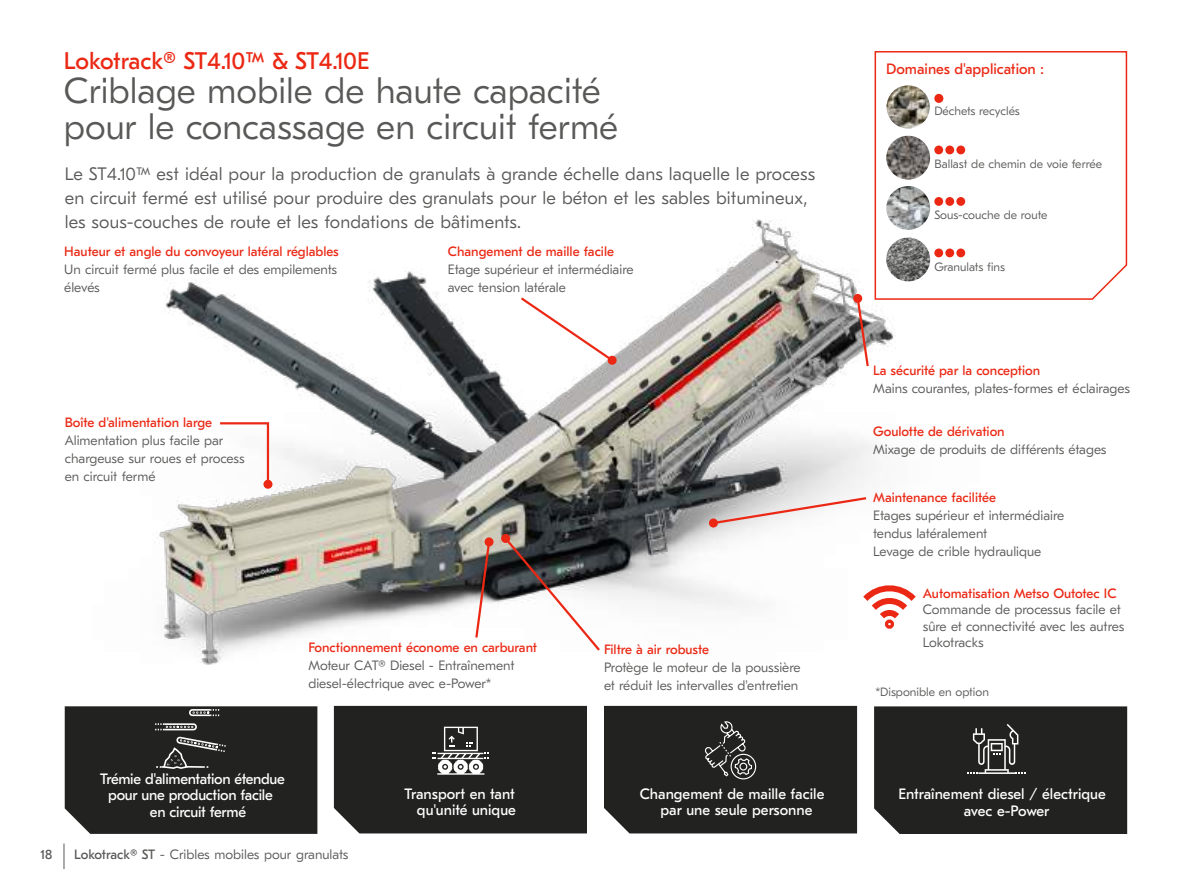
<style>
.page{position:relative;width:1191px;height:893px;background:#fff}
.page>*{position:absolute;margin:0;border:0;box-sizing:border-box;transform-origin:0 0}
.t1{font:300 36px/36px "GT Eesti Pro Text";color:#585857}
.t2{font:24px "GT Eesti Pro Text";letter-spacing:-.005em;color:#eb2814}
.t3{font:300 18px/24px "GT Eesti Pro Text";letter-spacing:.01em;color:#585857}
.t4{font:15px/16.5px "GT Eesti Pro Text";letter-spacing:-.005em;color:#fff}
.t5{font:15px "GT Eesti Pro Text";color:#eb2814}
.t6{font:300 13.5px/18px "GT Eesti Pro Text";color:#585857}
.t7{font:13.5px "GT Eesti Pro Text";color:#eb2814}
.t8{font:13.5px "GT Eesti Pro Text";color:#585857}
.t9{font:300 12px "GT Eesti Pro Text";color:#585857}
.s1{font-weight:400}
</style>
<div class="page">
<img style="left:159px;top:219px;width:735px;height:487px">
<svg style="left:218px;top:421px;width:52px;height:65px"></svg>
<div style="left:263px;top:480px;width:9px;height:9px;background:#eb2814;border-radius:50%"></div>
<svg style="left:474px;top:539px;width:17px;height:101px"></svg>
<div style="left:484px;top:537px;width:9px;height:9px;background:#eb2814;border-radius:50%"></div>
<svg style="left:502px;top:535px;width:100px;height:118px"></svg>
<div style="left:501px;top:534px;width:9px;height:9px;background:#eb2814;border-radius:50%"></div>
<div style="left:874px;top:706px;width:253px;height:128px;background:#222221"></div>
<div style="left:334px;top:706px;width:253px;height:127px;background:#222221"></div>
<div style="left:604px;top:706px;width:253px;height:127px;background:#222221"></div>
<div style="left:65px;top:706px;width:252px;height:128px;background:#222221"></div>
<svg style="left:873px;top:51px;width:255px;height:250px"></svg>
<svg style="left:855px;top:296px;width:15px;height:73px"></svg>
<div style="left:853px;top:294px;width:9px;height:9px;background:#eb2814;border-radius:50%"></div>
<svg style="left:711px;top:496px;width:157px;height:30px"></svg>
<div style="left:709px;top:518px;width:9px;height:9px;background:#eb2814;border-radius:50%"></div>
<svg style="left:857px;top:585px;width:59px;height:49px"></svg>
<svg style="left:518px;top:295px;width:97px;height:68px"></svg>
<div style="left:607px;top:356px;width:9px;height:9px;background:#eb2814;border-radius:50%"></div>
<svg style="left:64px;top:843px;width:1px;height:26px"></svg>
<h2 class="t2" style="left:64px;top:47px;width:307px">Lokotrack® ST4.10™ &amp; ST4.10E</h2>
<h1 class="t1" style="left:64px;top:73px;width:556px">Criblage mobile de haute capacité pour le concassage en circuit fermé</h1>
<p class="t3" style="left:65px;top:162px;width:752px">Le ST4.10™ est idéal pour la production de granulats à grande échelle dans laquelle le process en circuit fermé est utilisé pour produire des granulats pour le béton et les sables bitumineux, les sous-couches de route et les fondations de bâtiments.</p>
<p class="t7" style="left:64px;top:244px;width:276px">Hauteur et angle du convoyeur latéral réglables</p>
<p class="t6" style="left:64px;top:260px;width:274px">Un circuit fermé plus facile et des empilements élevés</p>
<p class="t7" style="left:65px;top:415px;width:149px">Boîte d'alimentation large</p>
<p class="t6" style="left:65px;top:432px;width:181px">Alimentation plus facile par chargeuse sur roues et process en circuit fermé</p>
<p class="t7" style="left:448px;top:244px;width:168px">Changement de maille facile</p>
<p class="t6" style="left:448px;top:260px;width:187px">Etage supérieur et intermédiaire avec tension latérale</p>
<p class="t7" style="left:308px;top:639px;width:230px">Fonctionnement économe en carburant</p>
<p class="t6" style="left:308px;top:656px;width:208px">Moteur CAT® Diesel - Entraînement diesel-électrique avec e-Power*</p>
<p class="t7" style="left:604px;top:642px;width:107px">Filtre à air robuste</p>
<p class="t6" style="left:604px;top:659px;width:198px">Protège le moteur de la poussière et réduit les intervalles d'entretien</p>
<p class="t5" style="left:886px;top:61px;width:159px">Domaines d'application :</p>
<p class="t9" style="left:934px;top:104px;width:87px">Déchets recyclés</p>
<p class="t9" style="left:934px;top:157px;width:169px">Ballast de chemin de voie ferrée</p>
<p class="t9" style="left:934px;top:208px;width:115px">Sous-couche de route</p>
<p class="t9" style="left:934px;top:260px;width:72px">Granulats fins</p>
<p class="t7" style="left:873px;top:363px;width:169px">La sécurité par la conception</p>
<p class="t6" style="left:873px;top:380px;width:258px">Mains courantes, plates-formes et éclairages</p>
<p class="t7" style="left:873px;top:424px;width:133px">Goulotte de dérivation</p>
<p class="t6" style="left:873px;top:440px;width:235px">Mixage de produits de différents étages</p>
<p class="t7" style="left:873px;top:490px;width:124px">Maintenance facilitée</p>
<p class="t6" style="left:873px;top:506px;width:193px">Etages supérieur et intermédiaire tendus latéralement<br>Levage de crible hydraulique</p>
<p class="t7" style="left:922px;top:586px;width:195px">Automatisation Metso Outotec IC</p>
<p class="t6" style="left:922px;top:602px;width:203px;line-height:16.5px">Commande de processus facile et sûre et connectivité avec les autres<br>Lokotracks</p>
<p class="t9" style="left:875px;top:685px;width:115px">*Disponible en option</p>
<p class="t4" style="left:100px;top:771px;width:186px">Trémie d'alimentation étendue</p>
<p class="t4" style="left:108px;top:787px;width:166px">pour une production facile</p>
<p class="t4" style="left:150px;top:804px;width:98px">en circuit fermé</p>
<p class="t8" style="left:40px;top:847px;width:13px">18</p>
<p class="t6" style="left:74px;top:846px;width:276px"><span class="s1">Lokotrack® ST</span> - Cribles mobiles pour granulats</p>
<p class="t4" style="left:404px;top:786px;width:113px;text-align:right">Transport en tant qu'unité unique</p>
<p class="t4" style="left:660px;top:785px;width:165px;text-indent:-21px">Changement de maille facile par une seule personne</p>
<p class="t4" style="left:963px;top:786px;width:144px;text-indent:-65px">Entraînement diesel / électrique avec e-Power</p>
</div>
